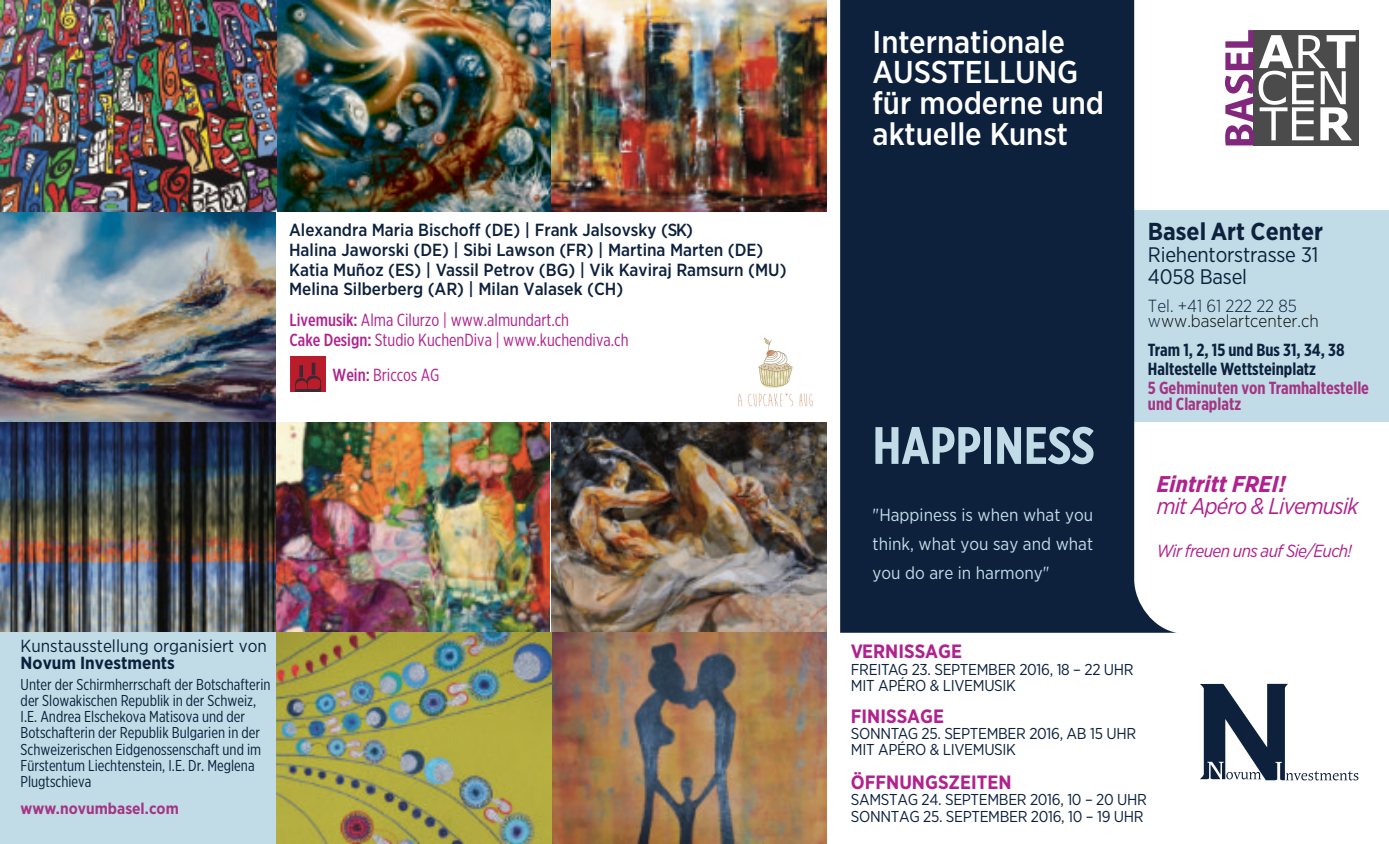
<style>
.page{position:relative;width:1389px;height:844px;background:#fff}
.page>*{position:absolute;margin:0;border:0;box-sizing:border-box;transform-origin:0 0}
.t1{font:700 52.5px "Gotham X Narrow";color:#c1dce6}
.t2{font:500 31.5px/30.4px "Gotham Narrow";color:#fff}
.t3{font:700 24.5px "Gotham Narrow";color:#0d213d}
.t4{font:italic 22.75px "Gotham Narrow";letter-spacing:-.035em;color:#b0228d}
.t5{font:italic 700 22.75px "Gotham Narrow";color:#b0228d}
.t6{font:21px/21.5px "Gotham Narrow";letter-spacing:-.01em;color:#0d213d}
.t7{font:700 19.25px "Gotham Narrow";color:#b0228d}
.t8{font:500 17.5px/19.8px "Gotham Narrow";color:#0d213d}
.t9{font:17.5px/19.4px "Gotham X Narrow";color:#b0238d}
.t10{font:17.5px/28.7px "Gotham Narrow";color:#c1dce6;text-align:justify}
.t11{font:700 17.5px/19.1px "Gotham X Narrow";color:#0d213d}
.t12{font:700 17.5px/16.1px "Gotham X Narrow";color:#a33684}
.t13{font:300 17.5px/15px "Gotham Narrow";color:#080704}
.t14{font:17.5px "Gotham Narrow";color:#0d213d}
.t15{font:italic 17.5px "Gotham Narrow";letter-spacing:-.035em;color:#b0228d}
.t16{font:700 17.5px "Gotham Narrow";color:#0d213d}
.t17{font:15.75px/16.1px "Gotham X Narrow";color:#0d213d}
.t18{font:15.75px/16.3px "Gotham Narrow";letter-spacing:-.02em;color:#0d213d}
.t19{font:700 15.75px "Gotham Narrow";color:#a33684}
.s1{font-weight:500;color:#b0228d}
.s2{color:#b0228d}
.s3{font-weight:500}
.s4{color:#0d213d}
</style>
<div class="page">
<img style="left:277px;top:0;width:550px;height:211px">
<div style="left:1096px;top:211px;width:293px;height:211px;background:#c1dce6"></div>
<img style="left:276px;top:422px;width:551px;height:421px">
<svg style="left:840px;top:0;width:337px;height:632px;background:#283b54"></svg>
<img style="left:0;top:632px;width:551px;height:211px">
<svg style="left:1200px;top:683px;width:158px;height:97px"></svg>
<div style="left:1253px;top:30px;width:106px;height:115px;background:#4a4b4a"></div>
<svg style="left:1225px;top:30px;width:131px;height:115px"></svg>
<img style="left:0;top:0;width:277px;height:631px">
<img style="left:290px;top:356px;width:36px;height:35px">
<img style="left:738px;top:337px;width:75px;height:70px">
<p class="t8" style="left:289px;top:221px;width:499px">Alexandra Maria Bischoff (DE) | Frank Jalsovsky (SK)<br>Halina Jaworski (DE) | Sibi Lawson (FR) | Martina Marten (DE)<br>Katia Muñoz (ES) | Vassil Petrov (BG) | Vik Kaviraj Ramsurn (MU)<br>Melina Silberberg (AR) | Milan Valasek (CH)</p>
<p class="t9" style="left:290px;top:311px;width:340px"><span class="s1">Livemusik:</span> <span class="s2">Alma Cilurzo | www.almundart.ch<br></span><span class="s3">Cake Design:</span> Studio KuchenDiva | www.kuchendiva.ch</p>
<p class="t9" style="left:333px;top:366px;width:109px"><span class="s3">Wein:</span> Briccos AG</p>
<p class="t14" style="left:21px;top:638px;width:248px">Kunstausstellung organisiert von</p>
<p class="t16" style="left:21px;top:654px;width:156px">Novum Investments</p>
<p class="t17" style="left:21px;top:677px;width:251px">Unter der Schirmherrschaft der Botschafterin der Slowakischen Republik in der Schweiz, I.E. Andrea Elschekova Matisova und der Botschafterin der Republik Bulgarien in der Schweizerischen Eidgenossenschaft und im Fürstentum Liechtenstein, I.E. Dr. Meglena Plugtschieva</p>
<p class="t19" style="left:21px;top:801px;width:160px">www.novumbasel.com</p>
<h2 class="t2" style="left:873px;top:28px;width:233px">Internationale<br>AUSSTELLUNG für moderne und aktuelle Kunst</h2>
<h1 class="t1" style="left:873px;top:422px;width:224px">HAPPINESS</h1>
<p class="t10" style="left:873px;top:501px;width:222px">"Happiness is when what you think, what you say and what you do are in harmony"</p>
<h3 class="t3" style="left:1148px;top:221px;width:177px">Basel Art Center</h3>
<h3 class="t6" style="left:1148px;top:245px;width:172px">Riehentorstrasse 31<br>4058 Basel</h3>
<p class="t13" style="left:1148px;top:299px;width:172px"><span class="s4">Tel. +41 61 222 22 85 w</span>ww.baselartcenter.ch</p>
<p class="t11" style="left:1148px;top:341px;width:198px">Tram 1, 2, 15 und Bus 31, 34, 38<br>Haltestelle Wettsteinplatz</p>
<p class="t12" style="left:1148px;top:381px;width:223px">5 Gehminuten von Tramhaltestelle und Claraplatz</p>
<h3 class="t5" style="left:1157px;top:474px;width:130px">Eintritt FREI!</h3>
<h3 class="t4" style="left:1157px;top:495px;width:203px">mit Apéro &amp; Livemusik</h3>
<p class="t15" style="left:1157px;top:543px;width:197px">Wir freuen uns auf Sie/Euch!</p>
<p class="t7" style="left:851px;top:642px;width:113px">VERNISSAGE</p>
<p class="t18" style="left:851px;top:661px;width:284px">FREITAG 23. SEPTEMBER 2016, 18 – 22 UHR<br>MIT APÉRO &amp; LIVEMUSIK</p>
<p class="t7" style="left:851px;top:707px;width:95px">FINISSAGE</p>
<p class="t18" style="left:851px;top:726px;width:287px">SONNTAG 25. SEPTEMBER 2016, AB 15 UHR<br>MIT APÉRO &amp; LIVEMUSIK</p>
<p class="t7" style="left:851px;top:773px;width:162px">ÖFFNUNGSZEITEN</p>
<p class="t18" style="left:851px;top:792px;width:297px">SAMSTAG 24. SEPTEMBER 2016, 10 – 20 UHR<br>SONNTAG 25. SEPTEMBER 2016, 10 – 19 UHR</p>
</div>
